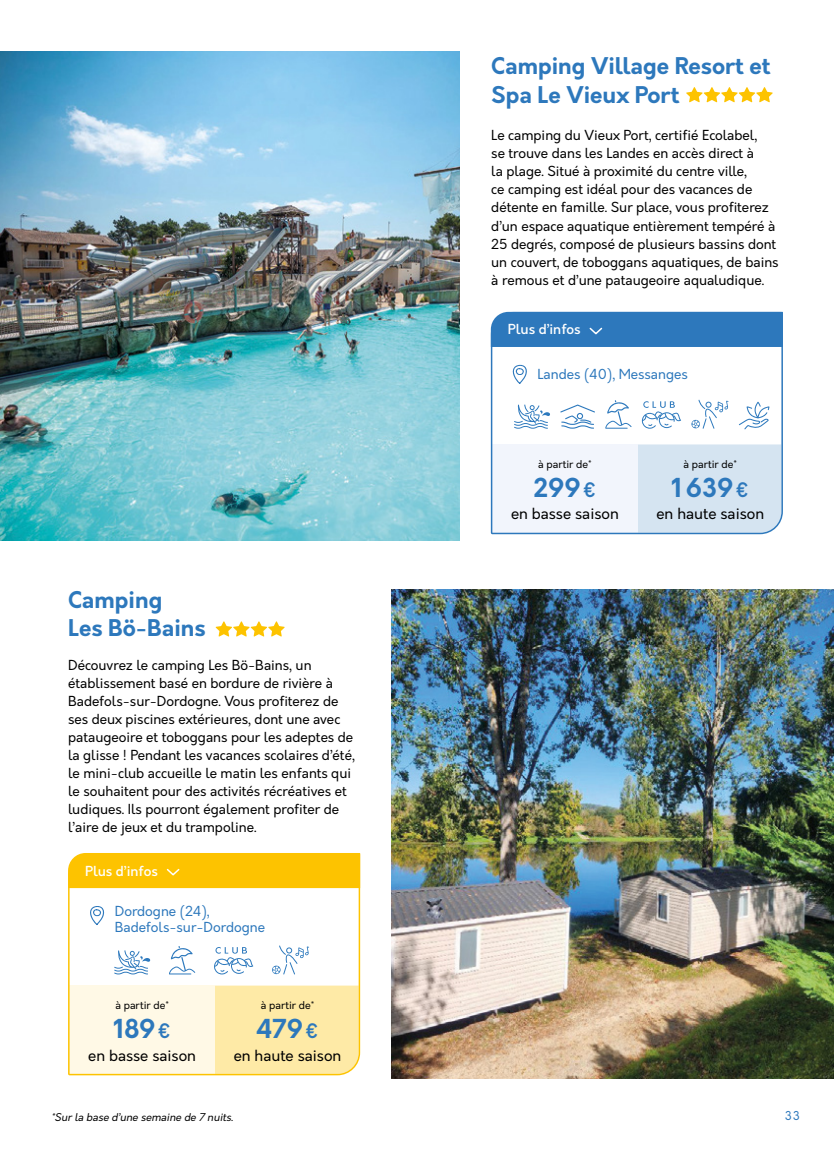
<style>
.page{position:relative;width:834px;height:1149px;background:#fff}
.page>*{position:absolute;margin:0;border:0;box-sizing:border-box;transform-origin:0 0}
.t1{font:700 25.5px "Orkney";color:#2d78bc}
.t2{font:700 22.5px/28.8px "Orkney";color:#2d78bc}
.t3{font:15px "Orkney";color:#000}
.t4{font:13.5px/18px "Orkney";color:#000}
.t5{font:13.5px/16.2px "Orkney";color:#2d78bc}
.t6{font:500 13.5px "Orkney";color:#fff}
.t7{font:12px "Orkney";color:#2d78bc}
.t8{font:10.5px "Orkney";color:#000}
.t9{font:italic 10.5px "Orkney";color:#000}
.s1{font-size:19.5px}
</style>
<div class="page">
<img style="left:0;top:51px;width:459px;height:489px">
<img style="left:391px;top:589px;width:442px;height:489px">
<svg style="left:68px;top:853px;width:293px;height:222px"></svg>
<div style="left:68px;top:853px;width:292px;height:34px;background:#fdc300"></div>
<svg style="left:90px;top:905px;width:15px;height:20px"></svg>
<svg style="left:686px;top:87px;width:86px;height:15px"></svg>
<svg style="left:490px;top:311px;width:293px;height:224px"></svg>
<div style="left:490px;top:312px;width:292px;height:35px;background:#2d78bc"></div>
<svg style="left:512px;top:364px;width:15px;height:20px"></svg>
<svg style="left:514px;top:404px;width:36px;height:24px"></svg>
<svg style="left:560px;top:404px;width:35px;height:24px"></svg>
<svg style="left:691px;top:399px;width:37px;height:29px"></svg>
<svg style="left:605px;top:400px;width:26px;height:28px"></svg>
<svg style="left:641px;top:401px;width:40px;height:27px"></svg>
<svg style="left:738px;top:401px;width:31px;height:28px"></svg>
<svg style="left:215px;top:621px;width:70px;height:15px"></svg>
<svg style="left:114px;top:950px;width:36px;height:24px"></svg>
<svg style="left:272px;top:945px;width:37px;height:29px"></svg>
<svg style="left:169px;top:945px;width:26px;height:29px"></svg>
<svg style="left:214px;top:946px;width:39px;height:28px"></svg>
<h2 class="t2" style="left:491px;top:52px;width:281px">Camping Village Resort et<br>Spa Le Vieux Port</h2>
<p class="t4" style="left:491px;top:127px;width:289px">Le camping du Vieux Port, certifié Ecolabel,<br>se trouve dans les Landes en accès direct à<br>la plage. Situé à proximité du centre ville,<br>ce camping est idéal pour des vacances de détente en famille. Sur place, vous profiterez d’un espace aquatique entièrement tempéré à 25 degrés, composé de plusieurs bassins dont un couvert, de toboggans aquatiques, de bains à remous et d’une pataugeoire aqualudique.</p>
<p class="t6" style="left:508px;top:320px;width:74px">Plus d’infos</p>
<p class="t5" style="left:537px;top:366px;width:152px">Landes (40), Messanges</p>
<h2 class="t2" style="left:68px;top:585px;width:139px">Camping<br>Les Bö-Bains</h2>
<p class="t4" style="left:68px;top:656px;width:288px">Découvrez le camping Les Bö-Bains, un établissement basé en bordure de rivière à Badefols-sur-Dordogne. Vous profiterez de ses deux piscines extérieures, dont une avec pataugeoire et toboggans pour les adeptes de la glisse ! Pendant les vacances scolaires d’été, le mini-club accueille le matin les enfants qui le souhaitent pour des activités récréatives et ludiques. Ils pourront également profiter de l’aire de jeux et du trampoline.</p>
<p class="t6" style="left:85px;top:861px;width:74px">Plus d’infos</p>
<p class="t5" style="left:115px;top:903px;width:152px">Dordogne (24),<br>Badefols-sur-Dordogne</p>
<p class="t8" style="left:115px;top:997px;width:55px">à partir de*</p>
<h1 class="t1" style="left:113px;top:1011px;width:59px">189<span class="s1">€</span></h1>
<p class="t3" style="left:88px;top:1044px;width:109px">en basse saison</p>
<p class="t8" style="left:261px;top:997px;width:55px">à partir de*</p>
<h1 class="t1" style="left:256px;top:1011px;width:64px">479<span class="s1">€</span></h1>
<p class="t3" style="left:234px;top:1044px;width:109px">en haute saison</p>
<p class="t8" style="left:538px;top:457px;width:55px">à partir de*</p>
<h1 class="t1" style="left:533px;top:470px;width:64px">299<span class="s1">€</span></h1>
<p class="t3" style="left:511px;top:504px;width:109px">en basse saison</p>
<p class="t8" style="left:683px;top:457px;width:55px">à partir de*</p>
<h1 class="t1" style="left:671px;top:470px;width:79px">1639<span class="s1">€</span></h1>
<p class="t3" style="left:656px;top:504px;width:109px">en haute saison</p>
<p class="t9" style="left:51px;top:1109px;width:186px">*Surla base d’une semaine de 7 nuits.</p>
<p class="t7" style="left:784px;top:1107px;width:17px">33</p>
</div>
